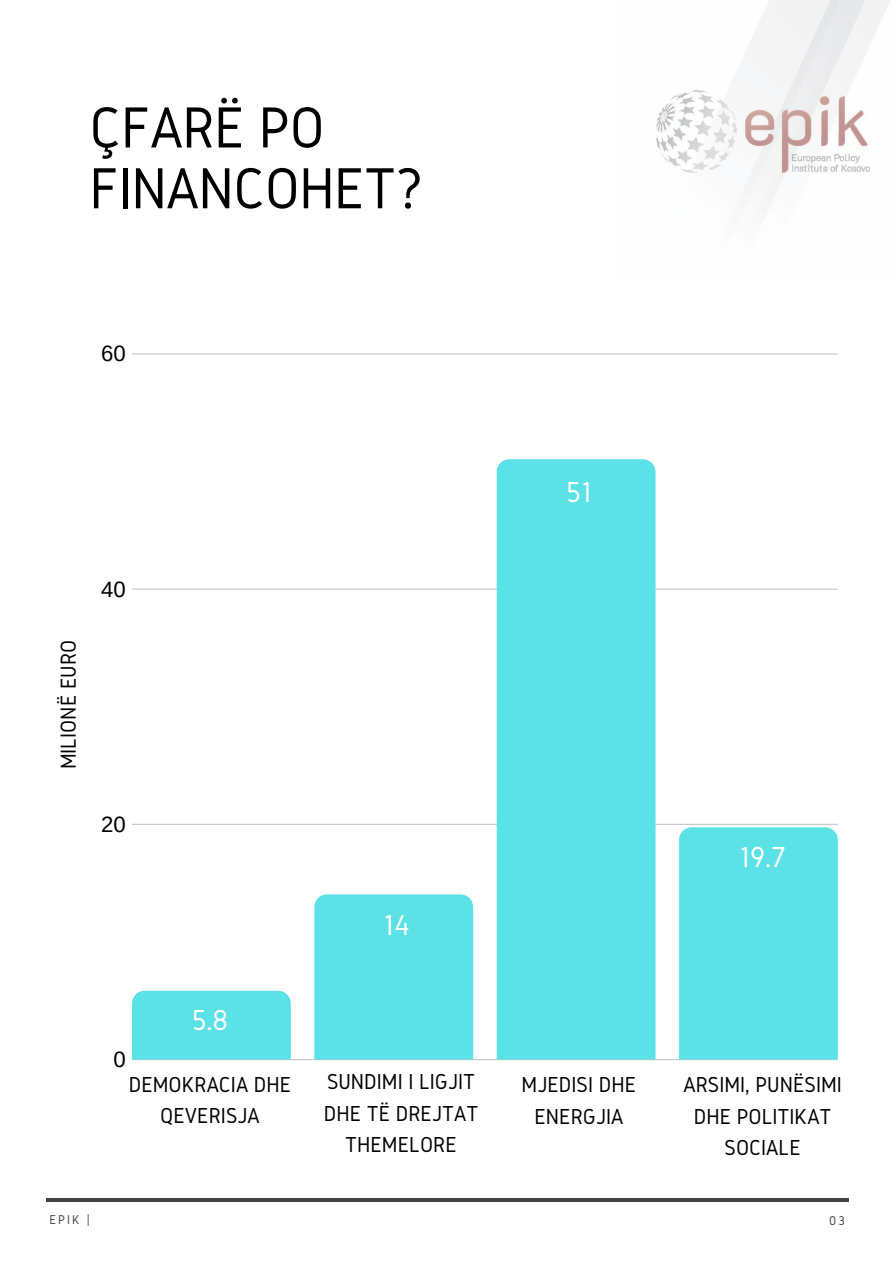
<style>
.page{position:relative;width:894px;height:1264px;background:#fff}
.page>*{position:absolute;margin:0;border:0;box-sizing:border-box;transform-origin:0 0}
.t1{font:60px/60.8px "Gidole";letter-spacing:-.01em;color:#000}
.t2{font:30px "Gidole";color:#fff}
.t3{font:22.5px/31.3px "Gidole";color:#000;text-align:center}
.t4{font:22.05px "Arimo";color:#000}
.t5{font:13.2px "Gidole";letter-spacing:.15em;color:#444440}
</style>
<div class="page">
<hr style="left:46px;top:1198px;width:802px;height:3px;background:#444440">
<img style="left:656px;top:0;width:234px;height:203px">
<hr style="left:132px;top:353px;width:705px;height:1px;background:#222">
<hr style="left:132px;top:588px;width:705px;height:1px;background:#222">
<hr style="left:132px;top:823px;width:705px;height:2px;background:#222">
<hr style="left:132px;top:1058px;width:705px;height:2px;background:#222">
<div style="left:132px;top:990px;width:159px;height:69px;background:#5ce1e6"></div>
<div style="left:314px;top:894px;width:159px;height:165px;background:#5ce1e6"></div>
<div style="left:496px;top:459px;width:159px;height:600px;background:#5ce1e6"></div>
<div style="left:678px;top:827px;width:159px;height:232px;background:#5ce1e6"></div>
<h1 class="t1" style="left:89px;top:96px;width:335px">ÇFARË PO<br>FINANCOHET?</h1>
<p class="t4" style="left:101px;top:341px;width:26px">60</p>
<p class="t3" style="left:52px;top:769px;width:131px;rotate:-90deg">MILIONË EURO</p>
<p class="t4" style="left:101px;top:576px;width:26px">40</p>
<p class="t4" style="left:101px;top:812px;width:26px">20</p>
<h2 class="t2" style="left:566px;top:476px;width:27px">51</h2>
<p class="t4" style="left:113px;top:1047px;width:14px">0</p>
<h2 class="t2" style="left:192px;top:1003px;width:38px">5.8</h2>
<h2 class="t2" style="left:383px;top:908px;width:28px">14</h2>
<p class="t3" style="left:129px;top:1068px;width:164px">DEMOKRACIA DHE<br>QEVERISJA</p>
<p class="t3" style="left:323px;top:1065px;width:156px">SUNDIMI I LIGJIT<br>DHE TË DREJTAT<br>THEMELORE</p>
<p class="t3" style="left:521px;top:1068px;width:116px">MJEDISI DHE<br>ENERGJIA</p>
<h2 class="t2" style="left:739px;top:841px;width:48px">19.7</h2>
<p class="t3" style="left:683px;top:1068px;width:160px">ARSIMI, PUNËSIMI<br>DHE POLITIKAT<br>SOCIALE</p>
<p class="t5" style="left:49px;top:1212px;width:42px">EPIK |</p>
<p class="t5" style="left:829px;top:1213px;width:17px">03</p>
</div>
